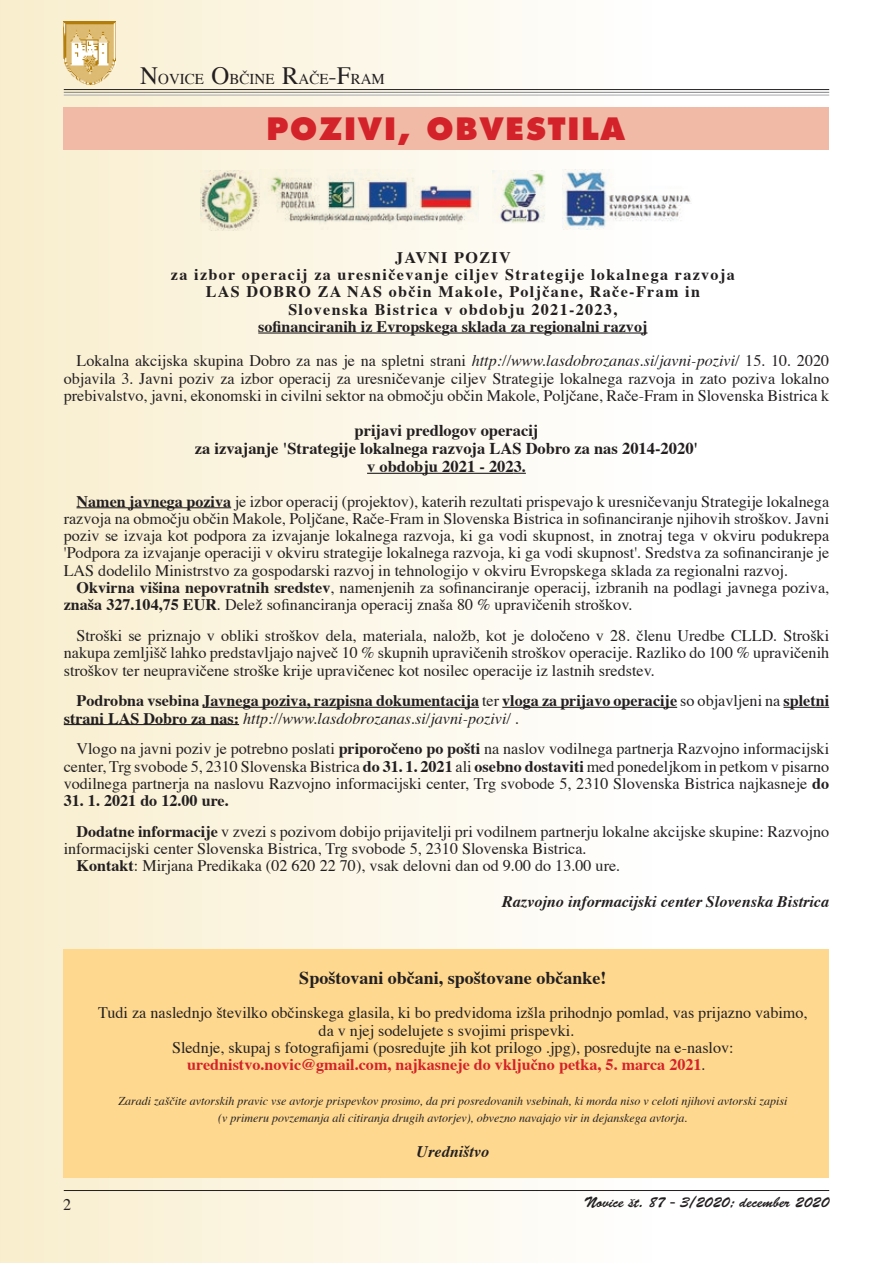
<style>
.page{position:relative;width:893px;height:1263px;background:#fff}
.page>*{position:absolute;margin:0;border:0;box-sizing:border-box;transform-origin:0 0}
.t1{font:800 30px "MM Futura";letter-spacing:.06em;color:#d32229}
.t2{font:700 18px "Times CE";color:#231f20}
.t3{font:700 16.5px/18px "Times CE";color:#231f20;text-align:center}
.t4{font:16.2px/17.2px "Times CE";color:#231f20;text-align:justify}
.t5{font:700 16.2px/17.2px "Times CE";letter-spacing:.085em;color:#231f20;text-align:center}
.t6{font:700 16.2px/17.2px "Times CE";color:#231f20}
.t7{font:700 16.2px "Times CE";color:#d32229}
.t8{font:italic 700 16.2px "Times CE";color:#231f20}
.t9{font:15px "Brush Script Std";color:#231f20}
.t10{font:15px "Times CE";color:#231f20}
.t11{font:italic 12px/17.2px "Times CE";color:#231f20;text-align:center}
.s1{font-size:24.9px}
.s2{font-style:italic}
.s3{font-size:16.2px}
.s4{font-weight:700}
.s5{font-weight:400}
.s6{font-weight:400;font-style:italic}
.s7{font-weight:400;color:#231f20}
</style>
<div class="page">
<div style="left:0;top:0;width:893px;height:1263px;background:linear-gradient(to right,#f9efd0,#fff)"></div>
<hr style="left:892px;top:0;width:1px;height:1263px;background:#f6e6b5">
<hr style="left:64px;top:89px;width:765px;height:1px;background:#231f20">
<hr style="left:64px;top:92px;width:765px;height:1px;background:#808285">
<hr style="left:64px;top:95px;width:765px;height:1px;background:#a8a9ad">
<img style="left:64px;top:21px;width:52px;height:63px">
<hr style="left:64px;top:1190px;width:765px;height:1px;background:#231f20">
<div style="left:63px;top:107px;width:766px;height:42px;background:#f0baa6"></div>
<hr style="left:258px;top:332px;width:389px;height:2px;background:#231f20">
<hr style="left:367px;top:473px;width:147px;height:1px;background:#231f20">
<svg style="left:514px;top:473px;width:12px;height:1px"></svg>
<hr style="left:77px;top:507px;width:154px;height:1px;background:#231f20">
<hr style="left:202px;top:707px;width:277px;height:1px;background:#231f20">
<hr style="left:502px;top:707px;width:175px;height:1px;background:#231f20">
<hr style="left:783px;top:707px;width:46px;height:1px;background:#231f20">
<hr style="left:64px;top:724px;width:175px;height:1px;background:#231f20">
<img style="left:200px;top:169px;width:279px;height:61px">
<img style="left:493px;top:170px;width:55px;height:59px">
<img style="left:562px;top:169px;width:131px;height:60px">
<div style="left:64px;top:950px;width:765px;height:228px;background:#fed88f"></div>
<p class="t10" style="left:140px;top:70px;width:246px"><span class="s1">N</span>OVICE <span class="s1">O</span>BČINE <span class="s1">R</span>AČE<span class="s1">-F</span>RAM</p>
<h1 class="t1" style="left:267px;top:110px;width:360px">POZIVI, OBVESTILA</h1>
<p class="t5" style="left:171px;top:249px;width:565px">JAVNI POZIV<br>za izbor operacij za uresničevanje ciljev Strategije lokalnega razvoja LAS DOBRO ZA NAS občin Makole, Poljčane, Rače-Fram in Slovenska Bistrica v obdobju 2021-2023,<br>sofinanciranih iz Evropskega sklada za regionalni razvoj</p>
<p class="t4" style="left:64px;top:353px;width:767px;text-indent:13px">Lokalna akcijska skupina Dobro za nas je na spletni strani <span class="s2">http://www.lasdobrozanas.si/javni-pozivi/</span> 15. 10. 2020 objavila 3. Javni poziv za izbor operacij za uresničevanje ciljev Strategije lokalnega razvoja in zato poziva lokalno prebivalstvo, javni, ekonomski in civilni sektor na območju občin Makole, Poljčane, Rače-Fram in Slovenska Bistrica k</p>
<p class="t3" style="left:195px;top:422px;width:505px">prijavi predlogov operacij<br>za izvajanje 'Strategije lokalnega razvoja LAS Dobro za nas 2014-2020' v obdobju 2021 - 202<span class="s3">3.</span></p>
<p class="t4" style="left:64px;top:494px;width:767px;text-indent:13px"><span class="s4">Namen javnega poziva</span> je izbor operacij (projektov), katerih rezultati prispevajo k uresničevanju Strategije lokalnega razvoja na območju občin Makole, Poljčane, Rače-Fram in Slovenska Bistrica in sofinanciranje njihovih stroškov. Javni poziv se izvaja kot podpora za izvajanje lokalnega razvoja, ki ga vodi skupnost, in znotraj tega v okviru podukrepa 'Podpora za izvajanje operaciji v okviru strategije lokalnega razvoja, ki ga vodi skupnost'. Sredstva za sofinanciranje je LAS dodelilo Ministrstvo za gospodarski razvoj in tehnologijo v okviru Evropskega sklada za regionalni razvoj.</p>
<p class="t4" style="left:64px;top:580px;width:767px;text-indent:13px"><span class="s4">Okvirna višina nepovratnih sredstev</span>, namenjenih za sofinanciranje operacij, izbranih na podlagi javnega poziva, <span class="s4">znaša 327.104,75 EUR</span>. Delež sofinanciranja operacij znaša 80 % upravičenih stroškov.</p>
<p class="t4" style="left:64px;top:628px;width:767px;text-indent:13px">Stroški se priznajo v obliki stroškov dela, materiala, naložb, kot je določeno v 28. členu Uredbe CLLD. Stroški nakupa zemljišč lahko predstavljajo največ 10 % skupnih upravičenih stroškov operacije. Razliko do 100 % upravičenih stroškov ter neupravičene stroške krije upravičenec kot nosilec operacije iz lastnih sredstev.</p>
<p class="t6" style="left:64px;top:693px;width:767px;text-indent:13px">Podrobna vsebina Javnega poziva, razpisna dokumentacija <span class="s5">ter</span> vloga za prijavo operacije <span class="s5">so objavljeni na</span> spletni strani LAS Dobro za nas: <span class="s6">http://www.lasdobrozanas.si/javni-pozivi/ .</span></p>
<p class="t4" style="left:64px;top:741px;width:767px;text-indent:13px">Vlogo na javni poziv je potrebno poslati <span class="s4">priporočeno po pošti</span> na naslov vodilnega partnerja Razvojno informacijski center, Trg svobode 5, 2310 Slovenska Bistrica <span class="s4">do 31. 1. 2021</span> ali <span class="s4">osebno dostaviti</span> med ponedeljkom in petkom v pisarno vodilnega partnerja na naslovu Razvojno informacijski center, Trg svobode 5, 2310 Slovenska Bistrica najkasneje <span class="s4">do</span></p>
<p class="t4" style="left:76px;top:786px;width:754px;line-height:30.8px;text-indent:-13px"><span class="s4">31. 1. 2021 do 12.00 ure.<br>Dodatne informacije</span> v zvezi s pozivom dobijo prijavitelji pri vodilnem partnerju lokalne akcijske skupine: Razvojno</p>
<p class="t4" style="left:76px;top:841px;width:545px;text-indent:-13px">informacijski center Slovenska Bistrica, Trg svobode 5, 2310 Slovenska Bistrica.<br><span class="s4">Kontakt</span>: Mirjana Predikaka (02 620 22 70), vsak delovni dan od 9.00 do 13.00 ure.</p>
<p class="t8" style="left:502px;top:890px;width:329px">Razvojno informacijski center Slovenska Bistrica</p>
<p class="t2" style="left:299px;top:966px;width:309px">Spoštovani občani, spoštovane občanke!</p>
<p class="t4" style="left:98px;top:1005px;width:711px">Tudi za naslednjo številko občinskega glasila, ki bo predvidoma izšla prihodnjo pomlad, vas prijazno vabimo,</p>
<p class="t4" style="left:319px;top:1022px;width:257px">da v njej sodelujete s svojimi prispevki.</p>
<p class="t4" style="left:172px;top:1040px;width:563px">Slednje, skupaj s fotografijami (posredujte jih kot prilogo .jpg), posredujte na e-naslov:</p>
<p class="t7" style="left:187px;top:1054px;width:520px">urednistvo.novic@gmail.com, najkasneje do vključno petka, 5. marca 2021<span class="s7">.</span></p>
<p class="t11" style="left:118px;top:1093px;width:670px">Zaradi zaščite avtorskih pravic vse avtorje prispevkov prosimo, da pri posredovanih vsebinah, ki morda niso v celoti njihovi avtorski zapisi (v primeru povzemanja ali citiranja drugih avtorjev), obvezno navajajo vir in dejanskega avtorja.</p>
<p class="t8" style="left:417px;top:1141px;width:74px">Uredništvo</p>
<p class="t4" style="left:63px;top:1197px;width:10px">2</p>
<p class="t9" style="left:584px;top:1194px;width:246px">Novice št. 87 - 3/2020; december 2020</p>
</div>
